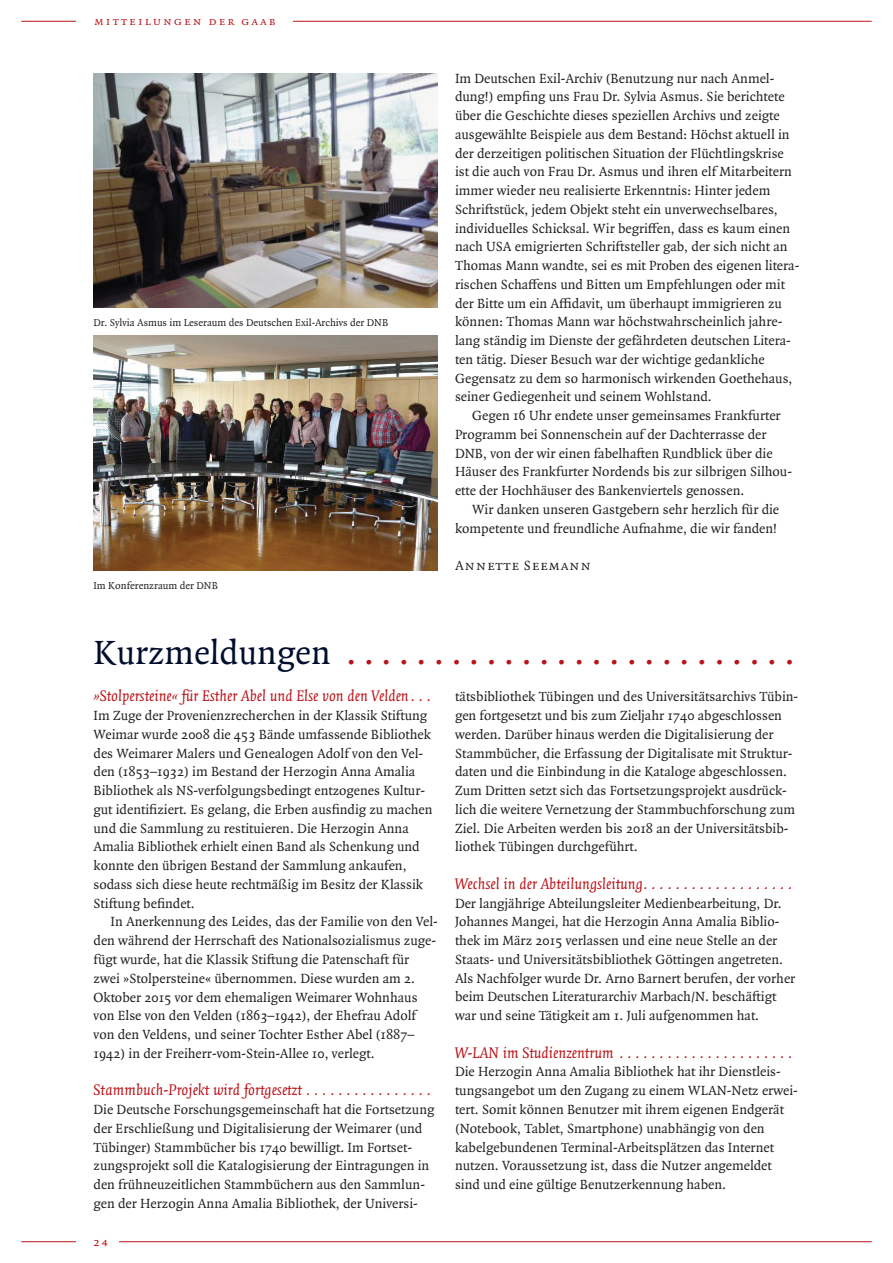
<style>
.page{position:relative;width:893px;height:1263px;background:#fff}
.page>*{position:absolute;margin:0;border:0;box-sizing:border-box;transform-origin:0 0}
.t1{font:36px "Quadraat OT";color:#ba1319}
.t2{font:italic 16.5px "Quadraat OT";color:#ba1319}
.t3{font:14.25px/18.8px "Quadraat OT";color:#231f20}
.t4{font:14.25px "Quadraat OT";letter-spacing:.05em;color:#231f20}
.t5{font:12px "Quadraat OT";letter-spacing:.18em;color:#ba1319}
.t6{font:10.8px "Quadraat OT";color:#231f20}
.s1{color:#000e2e}
</style>
<div class="page">
<hr style="left:21px;top:1241px;width:851px;height:1px;background:#ba1319">
<hr style="left:21px;top:21px;width:851px;height:1px;background:#ba1319">
<div style="left:77px;top:1233px;width:42px;height:17px;background:#fff"></div>
<div style="left:77px;top:12px;width:216px;height:17px;background:#fff"></div>
<img style="left:94px;top:336px;width:344px;height:234px">
<img style="left:94px;top:73px;width:344px;height:235px">
<p class="t5" style="left:94px;top:17px;width:183px">mitteilungen der gaab</p>
<p class="t6" style="left:94px;top:319px;width:296px">Dr. Sylvia Asmus im Leseraum des Deutschen Exil-Archivs der DNB</p>
<p class="t6" style="left:94px;top:581px;width:126px">Im Konferenzraum der DNB</p>
<p class="t3" style="left:455px;top:69px;width:346px">Im Deutschen Exil-Archiv (Benutzung nur nach Anmel&shy;dung!) empfing uns Frau Dr. Sylvia Asmus. Sie berichtete über die Geschichte dieses speziellen Archivs und zeigte ausgewählte Beispiele aus dem Bestand: Höchst aktuell in der derzeitigen politischen Situation der Flüchtlingskrise ist die auch von Frau Dr. Asmus und ihren elf Mitarbeitern immer wieder neu realisierte Erkenntnis: Hinter jedem Schriftstück, jedem Objekt steht ein unverwechselbares, individuelles Schicksal. Wir begriffen, dass es kaum einen nach USA emigrierten Schriftsteller gab, der sich nicht an Thomas Mann wandte, sei es mit Proben des eigenen litera&shy;rischen Schaffens und Bitten um Empfehlungen oder mit der Bitte um ein Affidavit, um überhaupt immigrieren zu können: Thomas Mann war höchstwahrscheinlich jahre&shy;lang ständig im Dienste der gefährdeten deutschen Litera&shy;ten tätig. Dieser Besuch war der wichtige gedankliche Gegensatz zu dem so harmonisch wirkenden Goethehaus, seiner Gediegenheit und seinem Wohlstand.</p>
<p class="t3" style="left:455px;top:407px;width:339px;text-indent:17px">Gegen 16 Uhr endete unser gemeinsames Frankfurter Programm bei Sonnenschein auf der Dachterrasse der DNB, von der wir einen fabelhaften Rundblick über die Häuser des Frankfurter Nordends bis zur silbrigen Silhou&shy;ette der Hochhäuser des Bankenviertels genossen.</p>
<p class="t3" style="left:455px;top:501px;width:326px;text-align:right">Wir danken unseren Gastgebern sehr herzlich für die kompetente und freundliche Aufnahme, die wir fanden!</p>
<p class="t4" style="left:455px;top:560px;width:138px">Annette Seemann</p>
<h1 class="t1" style="left:94px;top:638px;width:703px"><span class="s1">Kurzmeldungen</span> . . . . . . . . . . . . . . . . . . . . . . . . . .</h1>
<p class="t2" style="left:94px;top:689px;width:339px">»Stolpersteine« für Esther Abel und Else von den Velden. . .</p>
<p class="t3" style="left:94px;top:707px;width:341px">Im Zuge der Provenienzrecherchen in der Klassik Stiftung Weimar wurde 2008 die 453 Bände umfassende Bibliothek des Weimarer Malers und Genealogen Adolf von den Vel&shy;den (1853–1932) im Bestand der Herzogin Anna Amalia Bibliothek als NS-verfolgungsbedingt entzogenes Kultur&shy;gut identifiziert. Es gelang, die Erben ausfindig zu machen und die Sammlung zu restituieren. Die Herzogin Anna Amalia Bibliothek erhielt einen Band als Schenkung und konnte den übrigen Bestand der Sammlung ankaufen, sodass sich diese heute rechtmäßig im Besitz der Klassik Stiftung befindet.</p>
<p class="t3" style="left:94px;top:913px;width:346px;text-indent:17px">In Anerkennung des Leides, das der Familie von den Vel&shy;den während der Herrschaft des Nationalsozialismus zuge&shy;fügt wurde, hat die Klassik Stiftung die Patenschaft für zwei »Stolpersteine« übernommen. Diese wurden am 2.<br>Oktober 2015 vor dem ehemaligen Weimarer Wohnhaus von Else von den Velden (1863–1942), der Ehefrau Adolf von den Veldens, und seiner Tochter Esther Abel (1887– 1942) in der Freiherr-vom-Stein-Allee 10, verlegt.</p>
<p class="t2" style="left:94px;top:1083px;width:339px">Stammbuch-Projekt wird fortgesetzt . . . . . . . . . . . . . . . .</p>
<p class="t3" style="left:94px;top:1101px;width:342px">Die Deutsche Forschungsgemeinschaft hat die Fortsetzung der Erschließung und Digitalisierung der Weimarer (und Tübinger) Stammbücher bis 1740 bewilligt. Im Fortset&shy;zungsprojekt soll die Katalogisierung der Eintragungen in den frühneuzeitlichen Stammbüchern aus den Sammlun&shy;gen der Herzogin Anna Amalia Bibliothek, der Universi-</p>
<p class="t3" style="left:455px;top:688px;width:345px">tätsbibliothek Tübingen und des Universitätsarchivs Tübin&shy;gen fortgesetzt und bis zum Zieljahr 1740 abgeschlossen werden. Darüber hinaus werden die Digitalisierung der Stammbücher, die Erfassung der Digitalisate mit Struktur&shy;daten und die Einbindung in die Kataloge abgeschlossen.<br>Zum Dritten setzt sich das Fortsetzungsprojekt ausdrück&shy;lich die weitere Vernetzung der Stammbuchforschung zum Ziel. Die Arbeiten werden bis 2018 an der Universitätsbib&shy;liothek Tübingen durchgeführt.</p>
<p class="t2" style="left:455px;top:877px;width:339px">Wechsel in der Abteilungsleitung. . . . . . . . . . . . . . . . . . .</p>
<p class="t3" style="left:455px;top:895px;width:342px">Der langjährige Abteilungsleiter Medienbearbeitung, Dr.<br>Johannes Mangei, hat die Herzogin Anna Amalia Biblio&shy;thek im März 2015 verlassen und eine neue Stelle an der Staats- und Universitätsbibliothek Göttingen angetreten.<br>Als Nachfolger wurde Dr. Arno Barnert berufen, der vorher beim Deutschen Literaturarchiv Marbach/N. beschäftigt war und seine Tätigkeit am 1. Juli aufgenommen hat.</p>
<p class="t2" style="left:455px;top:1046px;width:339px">W-LAN im Studienzentrum . . . . . . . . . . . . . . . . . . . . . .</p>
<p class="t3" style="left:455px;top:1063px;width:344px">Die Herzogin Anna Amalia Bibliothek hat ihr Dienstleis&shy;tungsangebot um den Zugang zu einem WLAN-Netz erwei&shy;tert. Somit können Benutzer mit ihrem eigenen Endgerät (Notebook, Tablet, Smartphone) unabhängig von den kabelgebundenen Terminal-Arbeitsplätzen das Internet nutzen. Voraussetzung ist, dass die Nutzer angemeldet sind und eine gültige Benutzerkennung haben.</p>
<p class="t5" style="left:94px;top:1238px;width:16px">24</p>
</div>
